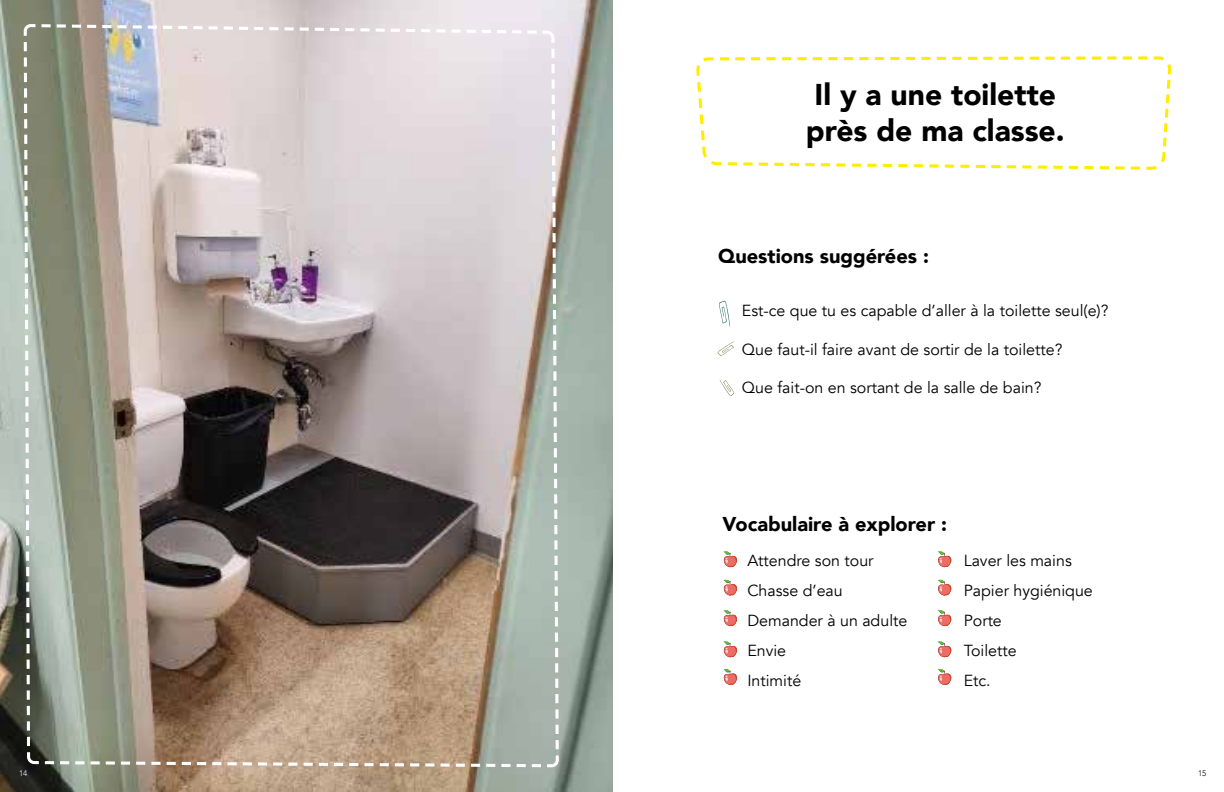
<style>
.page{position:relative;width:1224px;height:792px;background:#fff}
.page>*{position:absolute;margin:0;border:0;box-sizing:border-box;transform-origin:0 0}
.t1{font:900 30px/36px "Avenir";color:#000}
.t2{font:900 20px "Avenir";color:#000}
.t3{font:16px "Avenir";color:#000}
.t4{font:300 8px "Avenir";color:#fff}
.t5{font:300 8px "Avenir";color:#000}
</style>
<div class="page">
<img style="left:0;top:0;width:612px;height:792px">
<svg style="left:696px;top:56px;width:476px;height:114px"></svg>
<svg style="left:723px;top:551px;width:14px;height:17px"></svg>
<svg style="left:938px;top:551px;width:13px;height:17px"></svg>
<svg style="left:723px;top:580px;width:14px;height:16px"></svg>
<svg style="left:938px;top:580px;width:13px;height:16px"></svg>
<svg style="left:723px;top:610px;width:14px;height:17px"></svg>
<svg style="left:938px;top:610px;width:13px;height:17px"></svg>
<svg style="left:723px;top:641px;width:14px;height:17px"></svg>
<svg style="left:938px;top:641px;width:13px;height:17px"></svg>
<svg style="left:723px;top:669px;width:14px;height:16px"></svg>
<svg style="left:938px;top:669px;width:13px;height:16px"></svg>
<svg style="left:719px;top:300px;width:11px;height:27px"></svg>
<svg style="left:720px;top:380px;width:14px;height:16px"></svg>
<svg style="left:717px;top:341px;width:17px;height:15px"></svg>
<img style="left:22px;top:23px;width:538px;height:746px">
<p class="t1" style="left:806px;top:76px;width:260px">Il y a une toilette près de ma classe.</p>
<p class="t2" style="left:718px;top:238px;width:212px">Questions suggérées :</p>
<p class="t3" style="left:742px;top:301px;width:368px">Est-ce que tu es capable d’aller à la toilette seul(e)?</p>
<p class="t3" style="left:742px;top:340px;width:322px">Que faut-il faire avant de sortir de la toilette?</p>
<p class="t3" style="left:742px;top:378px;width:301px">Que fait-on en sortant de la salle de bain?</p>
<p class="t2" style="left:723px;top:507px;width:226px">Vocabulaire à explorer :</p>
<p class="t3" style="left:747px;top:551px;width:128px">Attendre son tour</p>
<p class="t3" style="left:747px;top:581px;width:97px">Chasse d’eau</p>
<p class="t3" style="left:747px;top:611px;width:162px">Demander à un adulte</p>
<p class="t3" style="left:747px;top:641px;width:40px">Envie</p>
<p class="t3" style="left:747px;top:671px;width:55px">Intimité</p>
<p class="t3" style="left:964px;top:551px;width:110px">Laver les mains</p>
<p class="t3" style="left:964px;top:581px;width:131px">Papier hygiénique</p>
<p class="t3" style="left:964px;top:611px;width:40px">Porte</p>
<p class="t3" style="left:964px;top:641px;width:54px">Toilette</p>
<p class="t3" style="left:964px;top:671px;width:28px">Etc.</p>
<p class="t4" style="left:19px;top:768px;width:10px">14</p>
<p class="t5" style="left:1198px;top:768px;width:10px">15</p>
</div>
